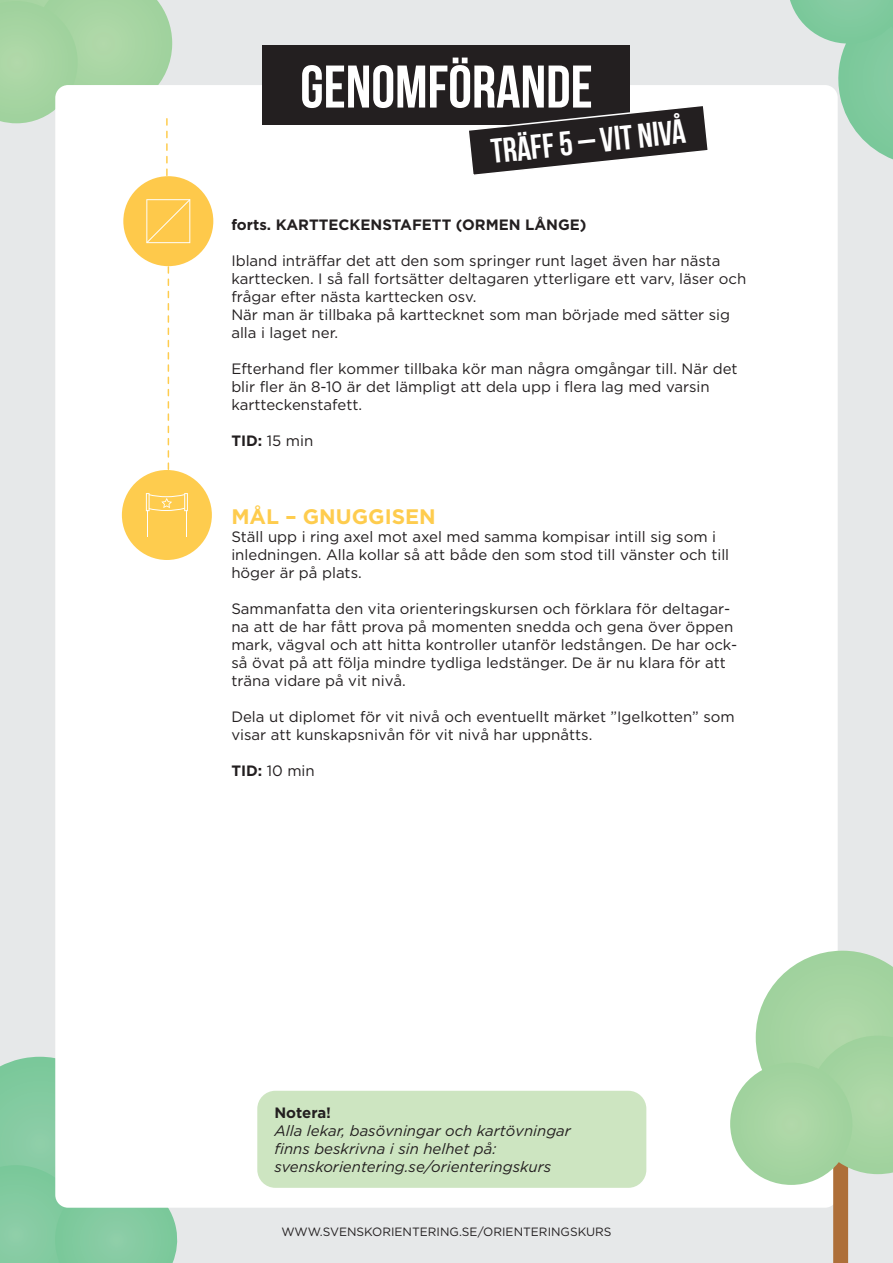
<style>
.page{position:relative;width:893px;height:1263px;background:#e6e8e9}
.page>*{position:absolute;margin:0;border:0;box-sizing:border-box;transform-origin:0 0}
.t1{font:700 60px "Bebas Neue";color:#fff}
.t2{font:700 34.2px "Bebas Neue";color:#fff}
.t3{font:700 21px "Gotham HTF";color:#fecc4e}
.t4{font:15px/18px "Gotham HTF";color:#231f20}
.t5{font:italic 15px/18px "Gotham HTF";color:#231f20}
.t6{font:700 15px "Gotham HTF";color:#231f20}
.t7{font:12px "Gotham HTF";color:#231f20}
.s1{font-weight:700}
</style>
<div class="page">
<svg style="left:0;top:1057px;width:178px;height:206px;background:#84cba1"></svg>
<div style="left:55px;top:85px;width:783px;height:1123px;background:#fff;border-radius:13px"></div>
<div style="left:263px;top:45px;width:367px;height:80px;background:#231f20"></div>
<div style="left:122px;top:470px;width:90px;height:90px;background:#fecc4e;border-radius:50%"></div>
<svg style="left:146px;top:493px;width:4px;height:18px"></svg>
<svg style="left:184px;top:493px;width:4px;height:18px"></svg>
<svg style="left:147px;top:494px;width:40px;height:43px"></svg>
<div style="left:257px;top:1091px;width:389px;height:97px;background:#cde5c1;border-radius:18px"></div>
<div style="left:123px;top:176px;width:90px;height:90px;background:#fec94b;border-radius:50%"></div>
<svg style="left:146px;top:199px;width:44px;height:44px"></svg>
<svg style="left:790px;top:0;width:103px;height:159px"></svg>
<svg style="left:756px;top:951px;width:137px;height:312px"></svg>
<div style="left:730px;top:1063px;width:122px;height:122px;background:#a4d4a0;border-radius:61px"></div>
<svg style="left:168px;top:267px;width:1px;height:202px"></svg>
<svg style="left:469px;top:106px;width:239px;height:69px"></svg>
<svg style="left:0;top:0;width:172px;height:175px"></svg>
<h1 class="t1" style="left:300px;top:54px;width:294px">GENOMFÖRANDE</h1>
<h2 class="t2" style="left:489px;top:133px;width:197px;rotate:-6deg">TRÄFF 5 – VIT NIVÅ</h2>
<p class="t6" style="left:231px;top:216px;width:357px">forts. KARTTECKENSTAFETT (ORMEN LÅNGE)</p>
<p class="t4" style="left:231px;top:251px;width:516px">Ibland inträffar det att den som springer runt laget även har nästa karttecken. I så fall fortsätter deltagaren ytterligare ett varv, läser och frågar efter nästa karttecken osv.<br>När man är tillbaka på karttecknet som man började med sätter sig alla i laget ner.</p>
<p class="t4" style="left:231px;top:359px;width:508px">Efterhand fler kommer tillbaka kör man några omgångar till. När det blir fler än 8-10 är det lämpligt att dela upp i flera lag med varsin kartteckenstafett.</p>
<p class="t4" style="left:231px;top:431px;width:83px"><span class="s1">TID:</span> 15 min</p>
<h3 class="t3" style="left:231px;top:505px;width:206px">MÅL – GNUGGISEN</h3>
<p class="t4" style="left:231px;top:528px;width:499px">Ställ upp i ring axel mot axel med samma kompisar intill sig som i inledningen. Alla kollar så att både den som stod till vänster och till höger är på plats.</p>
<p class="t4" style="left:231px;top:600px;width:507px">Sammanfatta den vita orienteringskursen och förklara för deltagar&shy;na att de har fått prova på momenten snedda och gena över öppen mark, vägval och att hitta kontroller utanför ledstången. De har ock&shy;så övat på att följa mindre tydliga ledstänger. De är nu klara för att träna vidare på vit nivå.</p>
<p class="t4" style="left:231px;top:708px;width:505px">Dela ut diplomet för vit nivå och eventuellt märket ”Igelkotten” som visar att kunskapsnivån för vit nivå har uppnåtts.</p>
<p class="t4" style="left:231px;top:762px;width:85px"><span class="s1">TID:</span> 10 min</p>
<p class="t6" style="left:274px;top:1103px;width:58px">Notera!</p>
<p class="t5" style="left:274px;top:1121px;width:298px">Alla lekar, basövningar och kartövningar finns beskrivna i sin helhet på: svenskorientering.se/orienteringskurs</p>
<p class="t7" style="left:281px;top:1224px;width:332px">WWW.SVENSKORIENTERING.SE/ORIENTERINGSKURS</p>
</div>
